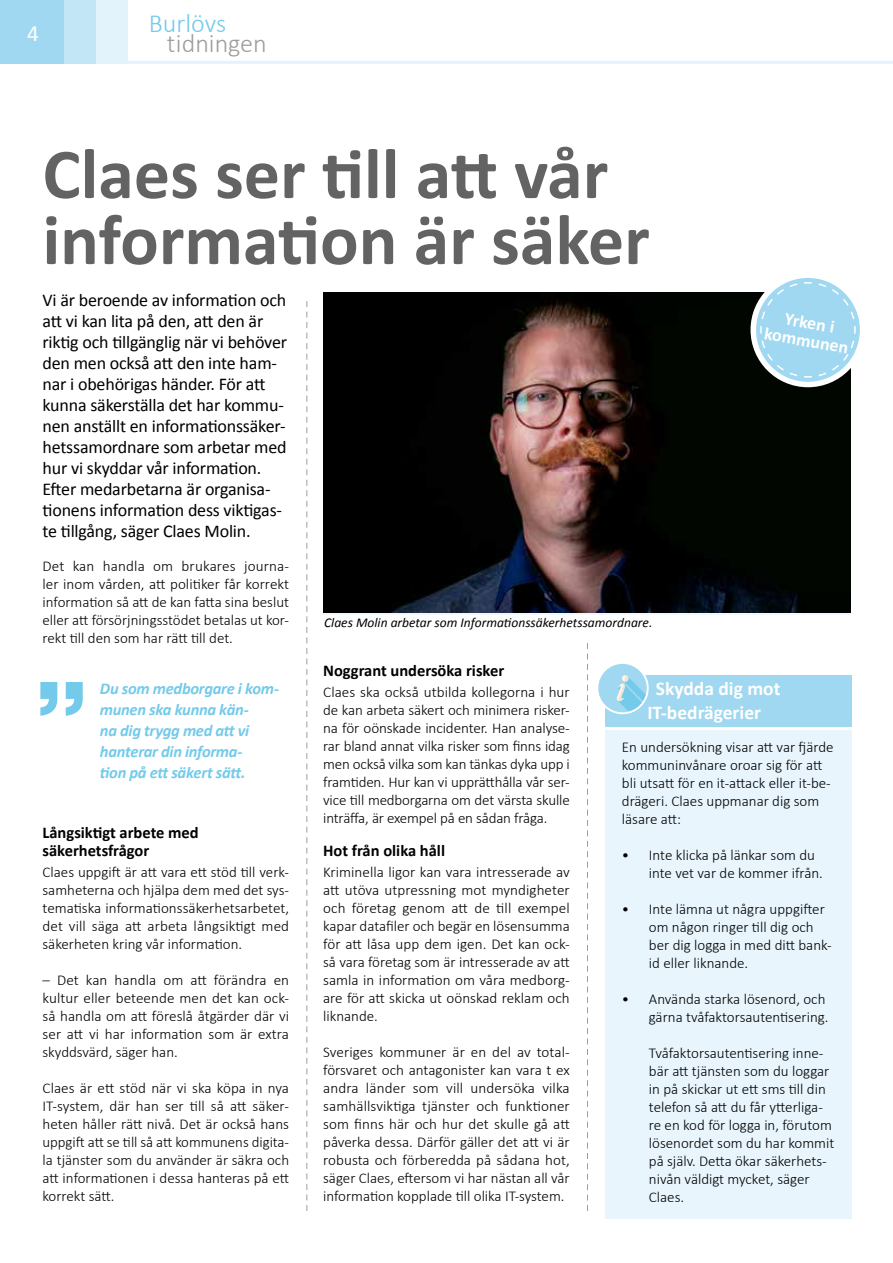
<style>
.page{position:relative;width:893px;height:1263px;background:#fff}
.page>*{position:absolute;margin:0;border:0;box-sizing:border-box;transform-origin:0 0}
.t1{font:700 72px/66px "Calibri";color:#646363}
.t2{font:300 26.1px/19.8px "Calibri";color:#73caea}
.t3{font:23.25px "Calibri";color:#fff}
.t4{font:700 19.5px/23.4px "Calibri";color:#fff}
.t5{font:18px/21px "Calibri";letter-spacing:-.01em;color:#000}
.t6{font:700 18px/18px "Calibri";color:#fff;text-align:center}
.t7{font:italic 700 16.5px/21px "Calibri";letter-spacing:-.02em;color:#73caea}
.t8{font:700 16.5px/18px "Calibri";color:#000}
.t9{font:300 15px/18px "Calibri";color:#000;text-align:justify}
.t10{font:italic 13.5px "Calibri";color:#000}
.s1{color:#9d9d9c}
.s2{color:#fff}
</style>
<div class="page">
<div style="left:0;top:0;width:64px;height:64px;background:#9fd8f0"></div>
<div style="left:64px;top:0;width:32px;height:64px;background:#c3e6f6"></div>
<div style="left:96px;top:0;width:32px;height:64px;background:#e2f3fb"></div>
<hr style="left:128px;top:61px;width:765px;height:3px;background:#e2f3fb">
<img style="left:323px;top:292px;width:527px;height:320px">
<div style="left:605px;top:675px;width:246px;height:51px;background:#9fd8f0"></div>
<div style="left:605px;top:730px;width:246px;height:111px;background:#e8f5fc"></div>
<div style="left:605px;top:838px;width:246px;height:75px;background:#e8f5fc"></div>
<div style="left:605px;top:892px;width:246px;height:111px;background:#e8f5fc"></div>
<div style="left:605px;top:982px;width:246px;height:237px;background:#e8f5fc"></div>
<div style="left:597px;top:663px;width:51px;height:50px;background:#9fd8f0;border-radius:50%"></div>
<svg style="left:616px;top:675px;width:30px;height:37px"></svg>
<div style="left:596px;top:662px;width:53px;height:52px;border:2px solid #fff;border-radius:50%"></div>
<svg style="left:40px;top:682px;width:43px;height:34px"></svg>
<svg style="left:753px;top:275px;width:110px;height:109px"></svg>
<div style="left:750px;top:272px;width:115px;height:115px;border:5px solid #fff;border-radius:50%"></div>
<svg style="left:759px;top:281px;width:97px;height:97px;background:#a8d8ec"></svg>
<svg style="left:306px;top:301px;width:1px;height:910px"></svg>
<svg style="left:587px;top:643px;width:1px;height:568px"></svg>
<h3 class="t3" style="left:27px;top:19px;width:13px">4</h3>
<h2 class="t2" style="left:167px;top:13px;width:101px;text-indent:-18px">Burlövs <span class="s1">tidnin</span><span class="s2">g</span><span class="s1">e</span><span class="s2">n</span></h2>
<h1 class="t1" style="left:43px;top:141px;width:609px">Claes ser till att vår information är säker</h1>
<p class="t5" style="left:43px;top:289px;width:246px">Vi är beroende av information och att vi kan lita på den, att den är riktig och tillgänglig när vi behöver den men också att den inte ham&shy;nar i obehörigas händer. För att kunna säkerställa det har kommu&shy;nen anställt en informationssäker&shy;hetssamordnare som arbetar med hur vi skyddar vår information.<br>Efter medarbetarna är organisa&shy;tionens information dess viktigas&shy;te tillgång, säger Claes Molin.</p>
<p class="t9" style="left:43px;top:557px;width:248px">Det kan handla om brukares journa&shy;ler inom vården, att politiker får korrekt information så att de kan fatta sina beslut eller att försörjningsstödet betalas ut kor&shy;rekt till den som har rätt till det.</p>
<p class="t10" style="left:324px;top:613px;width:330px">Claes Molin arbetar som Informationssäkerhetssamordnare.</p>
<p class="t6" style="left:769px;top:306px;width:87px;rotate:10deg">Yrken i kommunen</p>
<p class="t7" style="left:100px;top:678px;width:181px">Du som medborgare i kom&shy;munen ska kunna kän-<br>na dig trygg med att vi hanterar din informa-<br>tion på ett säkert sätt.</p>
<p class="t8" style="left:43px;top:824px;width:158px">Långsiktigt arbete med säkerhetsfrågor</p>
<p class="t9" style="left:43px;top:863px;width:248px">Claes uppgift är att vara ett stöd till verk&shy;samheterna och hjälpa dem med det sys&shy;tematiska informationssäkerhetsarbetet, det vill säga att arbeta långsiktigt med säkerheten kring vår information.</p>
<p class="t9" style="left:43px;top:971px;width:248px">– Det kan handla om att förändra en kultur eller beteende men det kan ock&shy;så handla om att föreslå åtgärder där vi ser att vi har information som är extra skyddsvärd, säger han.</p>
<p class="t9" style="left:43px;top:1079px;width:248px">Claes är ett stöd när vi ska köpa in nya IT-system, där han ser till så att säker&shy;heten håller rätt nivå. Det är också hans uppgift att se till så att kommunens digita&shy;la tjänster som du använder är säkra och att informationen i dessa hanteras på ett korrekt sätt.</p>
<p class="t8" style="left:323px;top:662px;width:183px">Noggrant undersöka risker</p>
<p class="t9" style="left:323px;top:683px;width:248px">Claes ska också utbilda kollegorna i hur de kan arbeta säkert och minimera risker&shy;na för oönskade incidenter. Han analyse&shy;rar bland annat vilka risker som finns idag men också vilka som kan tänkas dyka upp i framtiden. Hur kan vi upprätthålla vår ser&shy;vice till medborgarna om det värsta skulle inträffa, är exempel på en sådan fråga.</p>
<p class="t8" style="left:323px;top:842px;width:123px">Hot från olika håll</p>
<p class="t9" style="left:323px;top:863px;width:248px">Kriminella ligor kan vara intresserade av att utöva utpressning mot myndigheter och företag genom att de till exempel kapar datafiler och begär en lösensumma för att låsa upp dem igen. Det kan ock&shy;så vara företag som är intresserade av att samla in information om våra medborg&shy;are för att skicka ut oönskad reklam och liknande.</p>
<p class="t9" style="left:323px;top:1043px;width:248px">Sveriges kommuner är en del av total&shy;försvaret och antagonister kan vara t ex andra länder som vill undersöka vilka samhällsviktiga tjänster och funktioner som finns här och hur det skulle gå att påverka dessa. Därför gäller det att vi är robusta och förberedda på sådana hot, säger Claes, eftersom vi har nästan all vår information kopplade till olika IT-system.</p>
<h3 class="t4" style="left:647px;top:677px;width:135px;text-indent:9px">Skydda dig mot<br>IT-bedrägerier</h3>
<p class="t9" style="left:622px;top:738px;width:213px;text-align:left">En undersökning visar att var fjärde kommuninvånare oroar sig för att bli utsatt för en it-attack eller it-be&shy;drägeri. Claes uppmanar dig som läsare att:</p>
<p class="t9" style="left:649px;top:846px;width:176px;text-indent:-27px">• Inte klicka på länkar som du inte vet var de kommer ifrån.</p>
<p class="t9" style="left:649px;top:900px;width:184px;text-align:left;text-indent:-27px">• Inte lämna ut några uppgifter om någon ringer till dig och ber dig logga in med ditt bank&shy;id eller liknande.</p>
<p class="t9" style="left:622px;top:990px;width:208px;text-align:right">• Använda starka lösenord, och gärna tvåfaktorsautentisering.</p>
<p class="t9" style="left:649px;top:1044px;width:187px;text-align:left">Tvåfaktorsautentisering inne&shy;bär att tjänsten som du loggar in på skickar ut ett sms till din telefon så att du får ytterliga&shy;re en kod för logga in, förutom lösenordet som du har kommit på själv. Detta ökar säkerhets&shy;nivån väldigt mycket, säger<br>Claes.</p>
</div>
